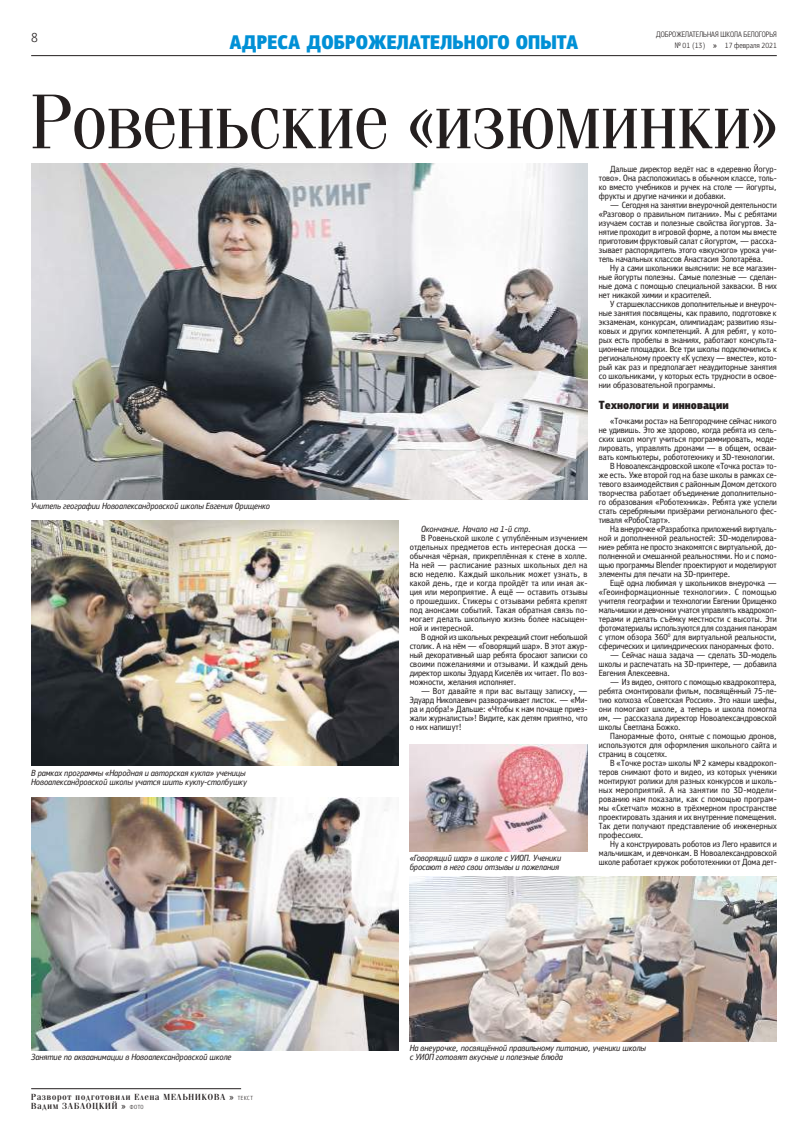
<style>
.page{position:relative;width:808px;height:1140px;background:#fff}
.page>*{position:absolute;margin:0;border:0;box-sizing:border-box;transform-origin:0 0}
.t1{font:78.8px "Free Fountain";letter-spacing:.01em;color:#241f1f}
.t2{font:900 20px "Free Korocha";color:#0090d6}
.t3{font:300 14px "Free Korocha";color:#241f1f}
.t4{font:900 12px "Free Korocha";color:#241f1f}
.t5{font:9px/9px "Free Korocha";color:#241f1f;text-align:justify}
.t6{font:italic 9px/9px "Free Korocha";letter-spacing:-.005em;color:#241f1f}
.t7{font:600 9px/9px "Free Fountain";letter-spacing:.1em;color:#241f1f}
.t8{font:9px "Free Korocha";letter-spacing:.03em;color:#241f1f}
.t9{font:300 8px "Free Korocha";color:#241f1f}
.s1{font-weight:400}
.s2{font-family:"Free Korocha";font-weight:400}
.s3{font-family:"Free Korocha";font-weight:300;font-size:6px}
</style>
<div class="page">
<hr style="left:31px;top:55px;width:746px;height:1px;background:#241f1f">
<img style="left:31px;top:164px;width:556px;height:335px">
<img style="left:31px;top:521px;width:367px;height:244px">
<img style="left:31px;top:797px;width:367px;height:253px">
<img style="left:410px;top:744px;width:177px;height:107px">
<img style="left:410px;top:876px;width:367px;height:165px">
<hr style="left:31px;top:1088px;width:210px;height:1px;background:#241f1f">
<h3 class="t3" style="left:31px;top:29px;width:8px">8</h3>
<p class="t9" style="left:656px;top:30px;width:122px">ДОБРОЖЕЛАТЕЛЬНАЯ ШКОЛА БЕЛОГОРЬЯ</p>
<h2 class="t2" style="left:230px;top:30px;width:350px">АДРЕСА ДОБРОЖЕЛАТЕЛЬНОГО ОПЫТА</h2>
<p class="t9" style="left:675px;top:40px;width:104px">№ 01 (13) <span class="s1">»</span> 17 февраля 2021</p>
<h1 class="t1" style="left:31px;top:82px;width:747px">Ровеньские «изюминки»</h1>
<p class="t6" style="left:31px;top:502px;width:240px">Учитель географии Новоалександровской школы Евгения Орищенко</p>
<p class="t6" style="left:31px;top:768px;width:217px">В рамках программы «Народная и авторская кукла» ученицы<br>Новоалександровской школы учатся шить куклу-столбушку</p>
<p class="t6" style="left:421px;top:525px;width:111px">Окончание. Начало на 1-й стр.</p>
<p class="t5" style="left:410px;top:534px;width:179px;text-indent:11px">В Ровеньской школе с углублённым изучением отдельных предметов есть интересная доска — обычная чёрная, прикреплённая к стене в холле.<br>На ней — расписание разных школьных дел на всю неделю. Каждый школьник может узнать, в какой день, где и когда пройдёт та или иная ак&shy;ция или мероприятие. А ещё — оставить отзывы о прошедших. Стикеры с отзывами ребята крепят под анонсами событий. Такая обратная связь по&shy;могает делать школьную жизнь более насыщен&shy;ной и интересной.</p>
<p class="t5" style="left:410px;top:633px;width:179px;text-indent:11px">В одной из школьных рекреаций стоит небольшой столик. А на нём — «Говорящий шар». В этот ажур&shy;ный декоративный шар ребята бросают записки со своими пожеланиями и отзывами. И каждый день директор школы Эдуард Киселёв их читает. По воз&shy;можности, желания исполняет.</p>
<p class="t5" style="left:410px;top:687px;width:179px;text-indent:11px">— Вот давайте я при вас вытащу записку, — Эдуард Николаевич разворачивает листок. — «Ми&shy;ра и добра!» Дальше: «Чтобы к нам почаще приез&shy;жали журналисты»! Видите, как детям приятно, что о них напишут!</p>
<p class="t6" style="left:410px;top:853px;width:153px">«Говорящий шар» в школе с УИОП. Ученики бросают в него свои отзывы и пожелания</p>
<p class="t5" style="left:599px;top:165px;width:179px;text-indent:11px">Дальше директор ведёт нас в «деревню Йогур&shy;тово». Она расположилась в обычном классе, толь&shy;ко вместо учебников и ручек на столе — йогурты, фрукты и другие начинки и добавки.</p>
<p class="t5" style="left:599px;top:201px;width:179px;text-indent:11px">— Сегодня на занятии внеурочной деятельности «Разговор о правильном питании». Мы с ребятами изучаем состав и полезные свойства йогуртов. За&shy;нятие проходит в игровой форме, а потом мы вместе приготовим фруктовый салат с йогуртом, — расска&shy;зывает распорядитель этого «вкусного» урока учи&shy;тель начальных классов Анастасия Золотарёва.</p>
<p class="t5" style="left:599px;top:264px;width:179px;text-indent:11px">Ну а сами школьники выяснили: не все магазин&shy;ные йогурты полезны. Самые полезные — сделан&shy;ные дома с помощью специальной закваски. В них нет никакой химии и красителей.</p>
<p class="t5" style="left:599px;top:300px;width:179px;text-indent:11px">У старшеклассников дополнительные и внеуроч&shy;ные занятия посвящены, как правило, подготовке к экзаменам, конкурсам, олимпиадам; развитию язы&shy;ковых и других компетенций. А для ребят, у кото&shy;рых есть пробелы в знаниях, работают консульта&shy;ционные площадки. Все три школы подключились к региональному проекту «К успеху — вместе», кото&shy;рый как раз и предполагает неаудиторные занятия со школьниками, у которых есть трудности в освое&shy;нии образовательной программы.</p>
<h3 class="t4" style="left:599px;top:397px;width:131px">Технологии и инновации</h3>
<p class="t5" style="left:610px;top:417px;width:168px">«Точками роста» на Белгородчине сейчас никого</p>
<p class="t5" style="left:599px;top:426px;width:179px">не удивишь. Это же здорово, когда ребята из сель-</p>
<p class="t5" style="left:599px;top:435px;width:179px">ских школ могут учиться программировать, моде-</p>
<p class="t5" style="left:599px;top:444px;width:179px">лировать, управлять дронами — в общем, осваи-</p>
<p class="t5" style="left:599px;top:453px;width:178px">вать компьютеры, робототехнику и 3D-технологии.</p>
<p class="t5" style="left:610px;top:462px;width:168px">В Новоалександровской школе «Точка роста» то-</p>
<p class="t5" style="left:599px;top:471px;width:179px">же есть. Уже второй год на базе школы в рамках се-</p>
<p class="t5" style="left:599px;top:480px;width:179px">тевого взаимодействия с районным Домом детского</p>
<p class="t5" style="left:599px;top:489px;width:179px">творчества работает объединение дополнительно-</p>
<p class="t5" style="left:599px;top:498px;width:180px">го образования «Роботехника». Ребята уже успели</p>
<p class="t5" style="left:599px;top:507px;width:179px">стать серебряными призёрами регионального фес-</p>
<p class="t5" style="left:599px;top:516px;width:73px">тиваля «РобоСтарт».</p>
<p class="t5" style="left:610px;top:525px;width:168px">На внеурочке «Разработка приложений виртуаль-</p>
<p class="t5" style="left:599px;top:534px;width:179px">ной и дополненной реальностей: 3D-моделирова-</p>
<p class="t5" style="left:599px;top:543px;width:179px">ние» ребята не просто знакомятся с виртуальной, до-</p>
<p class="t5" style="left:599px;top:552px;width:179px">полненной и смешанной реальностями. Но и с помо-</p>
<p class="t5" style="left:599px;top:561px;width:179px">щью программы Blender проектируют и моделируют</p>
<p class="t5" style="left:599px;top:570px;width:133px">элементы для печати на 3D-принтере.</p>
<p class="t5" style="left:610px;top:579px;width:168px">Ещё одна любимая у школьников внеурочка —</p>
<p class="t8" style="left:599px;top:587px;width:179px">«Геоинформационные технологии». С помощью</p>
<p class="t5" style="left:599px;top:597px;width:179px">учителя географии и технологии Евгении Орищенко</p>
<p class="t5" style="left:599px;top:606px;width:179px">мальчишки и девчонки учатся управлять квадрокоп-</p>
<p class="t5" style="left:599px;top:615px;width:179px">терами и делать съёмку местности с высоты. Эти</p>
<p class="t5" style="left:599px;top:624px;width:179px">фотоматериалы используются для создания панорам</p>
<p class="t5" style="left:599px;top:633px;width:179px">с углом обзора 360<sup>0</sup> для виртуальной реальности,</p>
<p class="t5" style="left:599px;top:642px;width:177px">сферических и цилиндрических панорамных фото.</p>
<p class="t5" style="left:599px;top:651px;width:179px;text-indent:11px">— Сейчас наша задача — сделать 3D-модель школы и распечатать на 3D-принтере, — добавила Евгения Алексеевна.</p>
<p class="t5" style="left:599px;top:678px;width:180px;text-indent:11px">— Из видео, снятого с помощью квадрокоптера, ребята смонтировали фильм, посвящённый 75-ле&shy;тию колхоза «Советская Россия». Это наши шефы, они помогают школе, а теперь и школа помогла им, — рассказала директор Новоалександровской школы Светлана Божко.</p>
<p class="t5" style="left:599px;top:732px;width:180px;text-indent:11px">Панорамные фото, снятые с помощью дронов, используются для оформления школьного сайта и страниц в соцсетях.</p>
<p class="t5" style="left:599px;top:759px;width:179px;text-indent:11px">В «Точке роста» школы № 2 камеры квадрокоп&shy;теров снимают фото и видео, из которых ученики монтируют ролики для разных конкурсов и школь&shy;ных мероприятий. А на занятии по 3D-модели&shy;рованию нам показали, как с помощью програм&shy;мы «Скетчап» можно в трёхмерном пространстве проектировать здания и их внутренние помещения.<br>Так дети получают представление об инженерных профессиях.</p>
<p class="t5" style="left:599px;top:840px;width:179px;text-indent:11px">Ну а конструировать роботов из Лего нравится и мальчишкам, и девчонкам. В Новоалександровской школе работает кружок робототехники от Дома дет-</p>
<p class="t6" style="left:31px;top:1052px;width:202px">Занятие по акваанимации в Новоалександровской школе</p>
<p class="t6" style="left:410px;top:1043px;width:238px">На внеурочке, посвящённой правильному питанию, ученики школы с УИОП готовят вкусные и полезные блюда</p>
<p class="t7" style="left:31px;top:1092px;width:223px">Разворот подготовили Елена МЕЛЬНИКОВА <span class="s2">»</span> <span class="s3">ТЕКСТ<br></span>Вадим ЗАБЛОЦКИЙ <span class="s2">»</span> <span class="s3">ФОТО</span></p>
</div>
